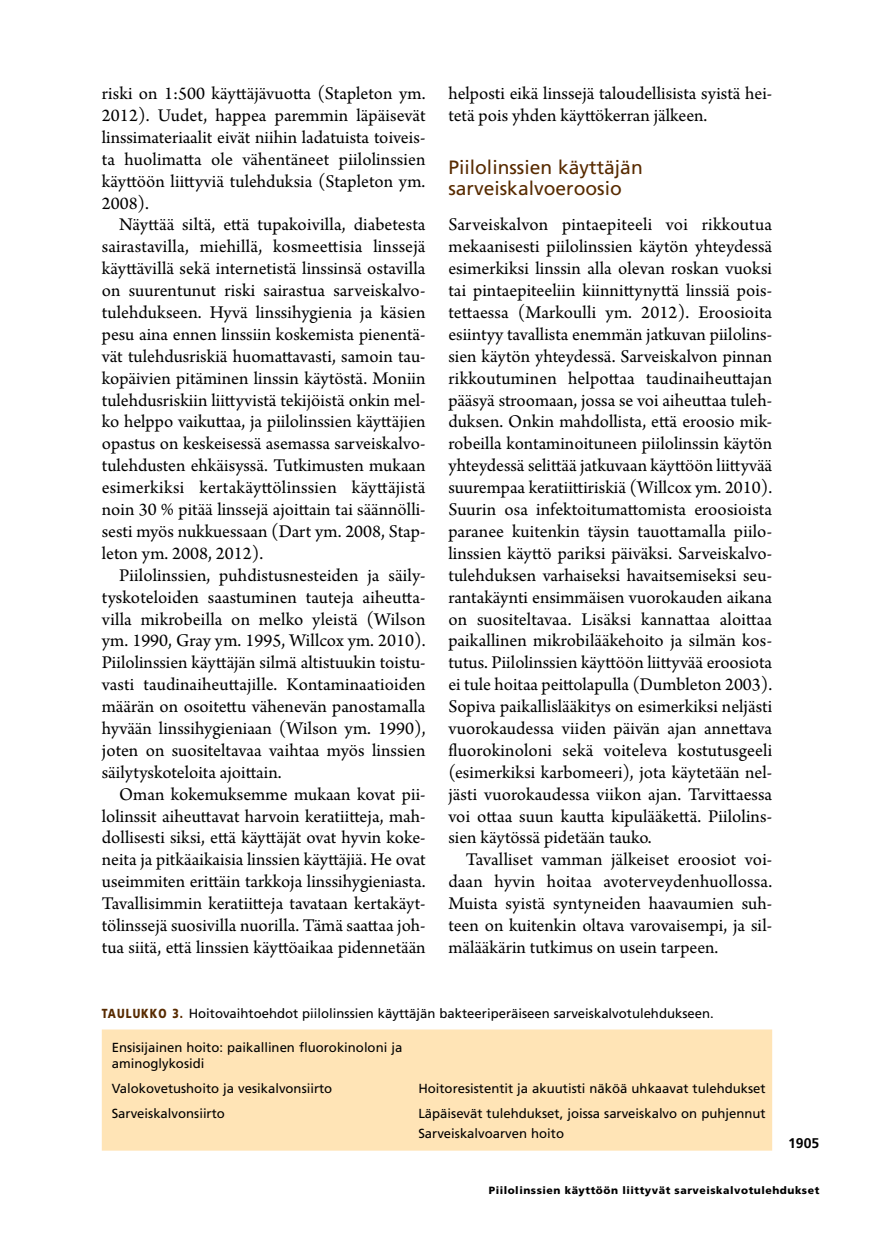
<style>
.page{position:relative;width:874px;height:1241px;background:#fff}
.page>*{position:absolute;margin:0;border:0;box-sizing:border-box;transform-origin:0 0}
.t1{font:19.25px/21.9px "Frutiger LT Std";color:#582b00}
.t2{font:18.9px/21.9px "Arno Pro";color:#000;text-align:justify}
.t3{font:700 14px "Frutiger LT Std";color:#000}
.t4{font:13.12px/15.8px "Frutiger LT Std";color:#000}
.t5{font:900 10.5px "Frutiger LT Std";letter-spacing:.05em;color:#000}
.s1{font-weight:900;color:#582b00}
</style>
<div class="page">
<div style="left:102px;top:1029px;width:669px;height:121px;background:#ffe4b6"></div>
<p class="t2" style="left:102px;top:83px;width:325px">riski on 1:500 käyttäjävuotta (Stapleton ym.<br>2012). Uudet, happea paremmin läpäisevät linssimateriaalit eivät niihin ladatuista toiveis&shy;ta huolimatta ole vähentäneet piilolinssien käyttöön liittyviä tulehduksia (Stapleton ym.<br>2008).</p>
<p class="t2" style="left:102px;top:215px;width:325px;text-indent:17px">Näyttää siltä, että tupakoivilla, diabetesta sairastavilla, miehillä, kosmeettisia linssejä käyttävillä sekä internetistä linssinsä ostavilla on suurentunut riski sairastua sarveiskalvo&shy;tulehdukseen. Hyvä linssihygienia ja käsien pesu aina ennen linssiin koskemista pienentä&shy;vät tulehdusriskiä huomattavasti, samoin tau&shy;kopäivien pitäminen linssin käytöstä. Moniin tulehdusriskiin liittyvistä tekijöistä onkin mel&shy;ko helppo vaikuttaa, ja piilolinssien käyttäjien opastus on keskeisessä asemassa sarveiskalvo&shy;tulehdusten ehkäisyssä. Tutkimusten mukaan esimerkiksi kertakäyttölinssien käyttäjistä noin 30 % pitää linssejä ajoittain tai säännölli&shy;sesti myös nukkuessaan (Dart ym. 2008, Stap&shy;leton ym. 2008, 2012).</p>
<p class="t2" style="left:102px;top:565px;width:325px;text-indent:17px">Piilolinssien, puhdistusnesteiden ja säily&shy;tyskoteloiden saastuminen tauteja aiheutta&shy;villa mikrobeilla on melko yleistä (Wilson ym. 1990, Gray ym. 1995, Willcox ym. 2010).<br>Piilolinssien käyttäjän silmä altistuukin toistu&shy;vasti taudinaiheuttajille. Kontaminaatioiden määrän on osoitettu vähenevän panostamalla hyvään linssihygieniaan (Wilson ym. 1990), joten on suositeltavaa vaihtaa myös linssien säilytyskoteloita ajoittain.</p>
<p class="t2" style="left:102px;top:784px;width:325px;text-indent:17px">Oman kokemuksemme mukaan kovat pii&shy;lolinssit aiheuttavat harvoin keratiitteja, mah&shy;dollisesti siksi, että käyttäjät ovat hyvin koke&shy;neita ja pitkäaikaisia linssien käyttäjiä. He ovat useimmiten erittäin tarkkoja linssihygieniasta.<br>Tavallisimmin keratiitteja tavataan kertakäyt&shy;tölinssejä suosivilla nuorilla. Tämä saattaa joh&shy;tua siitä, että linssien käyttöaikaa pidennetään</p>
<p class="t2" style="left:448px;top:84px;width:325px">helposti eikä linssejä taloudellisista syistä hei&shy;tetä pois yhden käyttökerran jälkeen.</p>
<p class="t1" style="left:448px;top:156px;width:196px">Piilolinssien käyttäjän sarveiskalvoeroosio</p>
<p class="t2" style="left:448px;top:215px;width:325px">Sarveiskalvon pintaepiteeli voi rikkoutua mekaanisesti piilolinssien käytön yhteydessä esimerkiksi linssin alla olevan roskan vuoksi tai pintaepiteeliin kiinnittynyttä linssiä pois&shy;tettaessa (Markoulli ym. 2012). Eroosioita esiintyy tavallista enemmän jatkuvan piilolins&shy;sien käytön yhteydessä. Sarveiskalvon pinnan rikkoutuminen helpottaa taudinaiheuttajan pääsyä stroomaan, jossa se voi aiheuttaa tuleh&shy;duksen. Onkin mahdollista, että eroosio mik&shy;robeilla kontaminoituneen piilolinssin käytön yhteydessä selittää jatkuvaan käyttöön liittyvää suurempaa keratiittiriskiä (Willcox ym. 2010).<br>Suurin osa infektoitumattomista eroosioista paranee kuitenkin täysin tauottamalla piilo&shy;linssien käyttö pariksi päiväksi. Sarveiskalvo&shy;tulehduksen varhaiseksi havaitsemiseksi seu&shy;rantakäynti ensimmäisen vuorokauden aikana on suositeltavaa. Lisäksi kannattaa aloittaa paikallinen mikrobilääkehoito ja silmän kos&shy;tutus. Piilolinssien käyttöön liittyvää eroosiota ei tule hoitaa peittolapulla (Dumbleton 2003).<br>Sopiva paikallislääkitys on esimerkiksi neljästi vuorokaudessa viiden päivän ajan annettava fluorokinoloni sekä voiteleva kostutusgeeli (esimerkiksi karbomeeri), jota käytetään nel&shy;jästi vuorokaudessa viikon ajan. Tarvittaessa voi ottaa suun kautta kipulääkettä. Piilolins&shy;sien käytössä pidetään tauko.</p>
<p class="t2" style="left:448px;top:849px;width:325px;text-indent:17px">Tavalliset vamman jälkeiset eroosiot voi&shy;daan hyvin hoitaa avoterveydenhuollossa.<br>Muista syistä syntyneiden haavaumien suh&shy;teen on kuitenkin oltava varovaisempi, ja sil&shy;mälääkärin tutkimus on usein tarpeen.</p>
<p class="t4" style="left:102px;top:1004px;width:613px"><span class="s1">Taulukko 3.</span> Hoitovaihtoehdot piilolinssien käyttäjän bakteeriperäiseen sarveiskalvotulehdukseen.</p>
<p class="t4" style="left:112px;top:1039px;width:292px">Ensisijainen hoito: paikallinen fluorokinoloni ja aminoglykosidi</p>
<p class="t4" style="left:112px;top:1080px;width:222px">Valokovetushoito ja vesikalvonsiirto</p>
<p class="t4" style="left:418px;top:1080px;width:348px">Hoitoresistentit ja akuutisti näköä uhkaavat tulehdukset</p>
<p class="t4" style="left:112px;top:1104px;width:115px">Sarveiskalvonsiirto</p>
<p class="t4" style="left:418px;top:1102px;width:348px;line-height:20.7px">Läpäisevät tulehdukset, joissa sarveiskalvo on puhjennut<br>Sarveiskalvoarven hoito</p>
<p class="t3" style="left:787px;top:1134px;width:33px">1905</p>
<p class="t5" style="left:488px;top:1183px;width:332px">Piilolinssien käyttöön liittyvät sarveiskalvotulehdukset</p>
</div>
